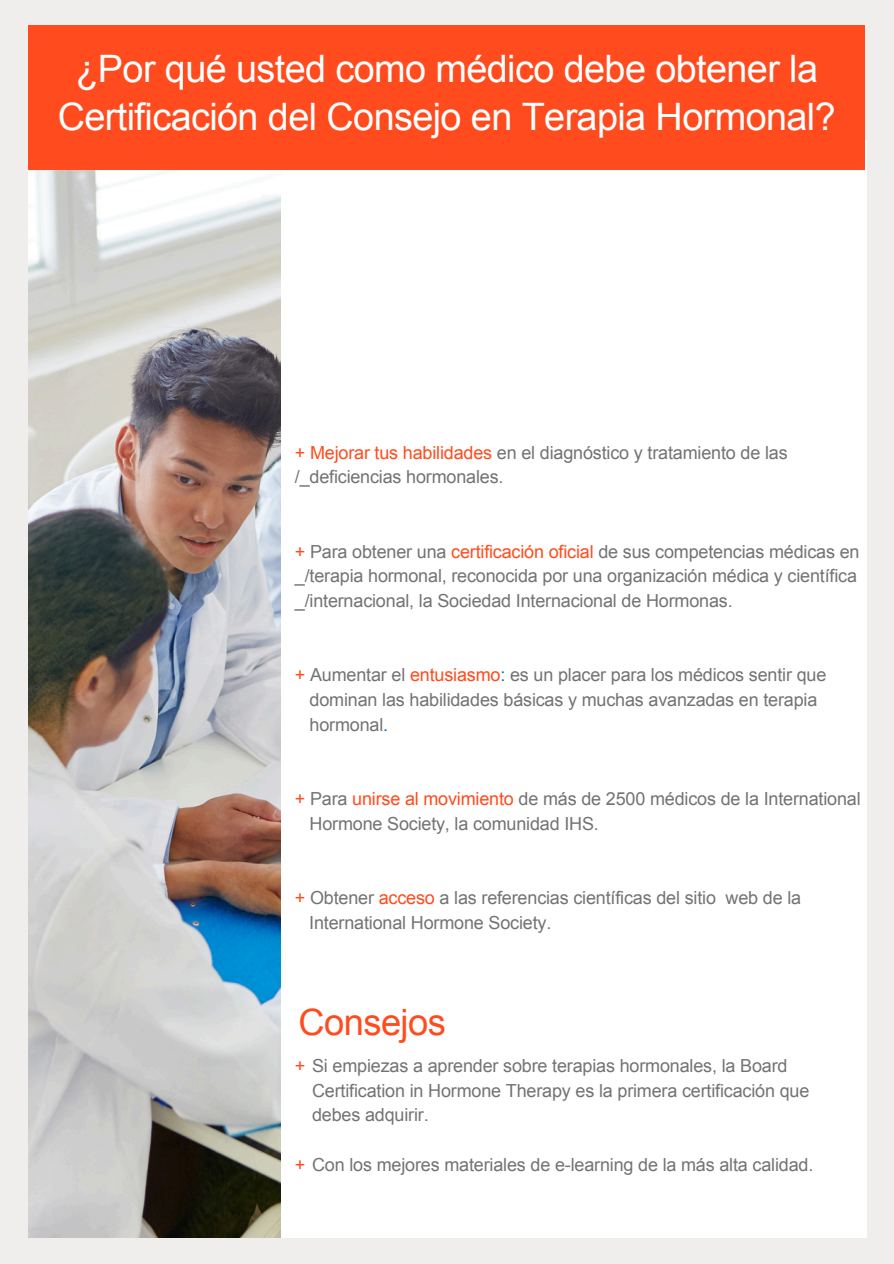
<style>
.page{position:relative;width:894px;height:1264px;background:#fff}
.page>*{position:absolute;margin:0;border:0;box-sizing:border-box;transform-origin:0 0}
.t1{font:37.8px/48.3px "Arial";letter-spacing:-.015em;color:#fff;text-align:center}
.t2{font:36.3px "Arial";letter-spacing:-.015em;color:#ff4b1d}
.t3{font:18px/24.8px "Arial";letter-spacing:-.01em;color:#737373}
.s1{color:#ff4b1d}
.s2{color:#0070c0}
.s3{color:#fff}
</style>
<div class="page">
<div style="left:0;top:0;width:893px;height:1263px;background:#efeeed"></div>
<div style="left:30px;top:141px;width:835px;height:1096px;background:#fff"></div>
<img style="left:29px;top:170px;width:252px;height:1067px">
<div style="left:29px;top:25px;width:835px;height:145px;background:#ff4b1d"></div>
<p class="t1" style="left:58px;top:44px;width:779px">¿Por qué usted como médico debe obtener la<br>Certificación del Consejo en Terapia Hormonal?</p>
<h1 class="t3" style="left:295px;top:440px;width:494px"><span class="s1">+ Mejorar tus habilidades</span> en el diagnóstico y tratamiento de las /_deficiencias hormonales.</h1>
<p class="t3" style="left:295px;top:539px;width:566px"><span class="s1">+</span> Para obtener una <span class="s1">certificación oficial</span> de sus competencias médicas en _/terapia hormonal, reconocida por una organización médica y científica _/internacional, la Sociedad Internacional de Hormonas.</p>
<p class="t3" style="left:295px;top:662px;width:533px"><span class="s1">+</span> Aumentar el <span class="s1">entusiasmo</span><span class="s2">:</span> es un placer para los médicos sentir que <span class="s3">_/</span>dominan las habilidades básicas y muchas avanzadas en terapia <span class="s3">_/</span>hormonal<span class="s2">.</span></p>
<p class="t3" style="left:295px;top:786px;width:567px"><span class="s1">+</span> Para <span class="s1">unirse al movimiento</span> de más de 2500 médicos de la International <span class="s3">_</span> Hormone Society, la comunidad IHS.</p>
<p class="t3" style="left:295px;top:885px;width:507px"><span class="s1">+</span> Obtener <span class="s1">acceso</span> a las referencias científicas del sitio <span class="s3">/</span>web de la</p>
<p class="t3" style="left:309px;top:910px;width:243px">International Hormone Society.</p>
<h1 class="t2" style="left:298px;top:1002px;width:149px">Consejos</h1>
<p class="t3" style="left:312px;top:1053px;width:498px;text-indent:-17px"><span class="s1">+</span> Si empiezas a aprender sobre terapias hormonales, la Board<br>Certification in Hormone Therapy es la primera certificación que debes adquirir.</p>
<p class="t3" style="left:295px;top:1152px;width:520px"><span class="s1">+</span> Con los mejores materiales de e-learning de la más alta calidad.</p>
</div>
